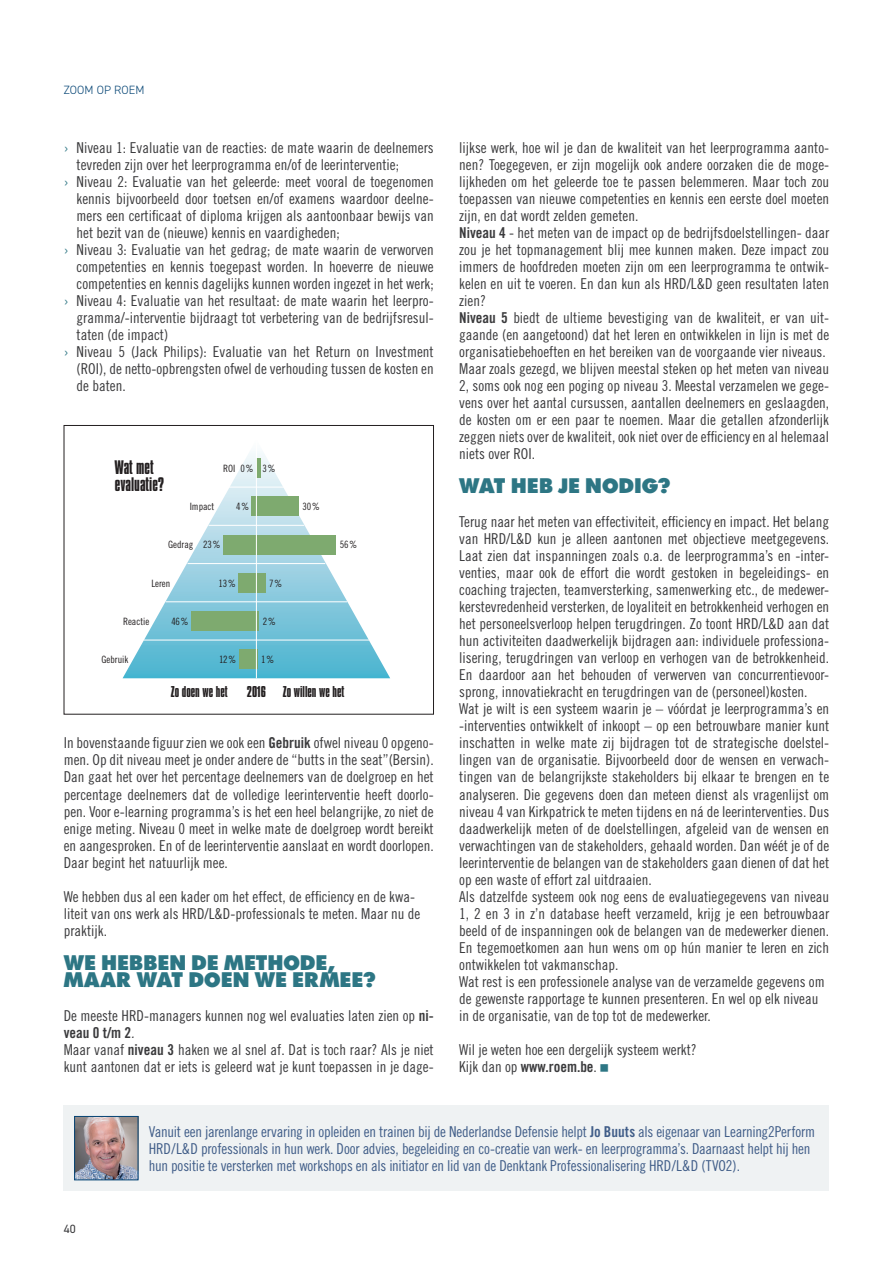
<style>
.page{position:relative;width:893px;height:1263px;background:#fff}
.page>*{position:absolute;margin:0;border:0;box-sizing:border-box;transform-origin:0 0}
.t1{font:22.5px/17px "Futura Press Press";letter-spacing:.015em;color:#2d7684}
.t2{font:16.8px/16.8px "Compacta BT";color:#231f20}
.t3{font:15px/17px "Trade Gothic Cond Eighteen";color:#3a3a3c}
.t4{font:15px/17px "Trade Gothic Cond Eighteen";letter-spacing:-.015em;color:#405d88}
.t5{font:15px "Trade Gothic Bold Cond Twenty";color:#3a3a3c}
.t6{font:13.5px "Compacta BT";color:#231f20}
.t7{font:300 12px "DIN2014";letter-spacing:.01em;color:#064575}
.t8{font:12px "DIN2014";color:#3a3a3c}
.t9{font:10.05px "Trade Gothic Cond Eighteen";color:#231f20}
.s1{color:#2d7684}
.s2{font-family:"Trade Gothic Bold Cond Twenty"}
.s3{font-family:"Trade Gothic Cond Eighteen Obl"}
.s4{font-family:"Trade Gothic Cond Eighteen"}
</style>
<div class="page">
<div style="left:64px;top:1106px;width:765px;height:85px;background:#eff2f3"></div>
<img style="left:76px;top:1118px;width:60px;height:60px">
<div style="left:74px;top:1116px;width:64px;height:64px;border:1px solid #064575"></div>
<svg style="left:123px;top:452px;width:267px;height:226px"></svg>
<hr style="left:221px;top:487px;width:71px;height:1px;background:#fff">
<hr style="left:209px;top:525px;width:95px;height:1px;background:#fff">
<hr style="left:188px;top:563px;width:137px;height:1px;background:#fff">
<hr style="left:166px;top:601px;width:181px;height:1px;background:#fff">
<hr style="left:144px;top:639px;width:225px;height:1px;background:#fff">
<div style="left:256px;top:458px;width:5px;height:19px;background:#7eaa6f"></div>
<svg style="left:257px;top:650px;width:1px;height:19px"></svg>
<div style="left:239px;top:650px;width:17px;height:19px;background:#7eaa6f"></div>
<hr style="left:256px;top:611px;width:3px;height:20px;background:#7eaa6f">
<div style="left:191px;top:611px;width:65px;height:20px;background:#7eaa6f"></div>
<div style="left:256px;top:573px;width:10px;height:19px;background:#7eaa6f"></div>
<div style="left:238px;top:573px;width:18px;height:19px;background:#7eaa6f"></div>
<div style="left:256px;top:535px;width:80px;height:19px;background:#7eaa6f"></div>
<div style="left:224px;top:535px;width:32px;height:19px;background:#7eaa6f"></div>
<div style="left:256px;top:496px;width:43px;height:20px;background:#7eaa6f"></div>
<div style="left:251px;top:497px;width:5px;height:19px;background:#7eaa6f"></div>
<hr style="left:256px;top:439px;width:1px;height:239px;background:#fff">
<div style="left:64px;top:425px;width:370px;height:289px;border:1px solid #231f20"></div>
<p class="t7" style="left:64px;top:83px;width:82px">ZOOM OP ROEM</p>
<p class="t3" style="left:64px;top:139px;width:371px"><span class="s1">›</span> Niveau 1: Evaluatie van de reacties: de mate waarin de deelnemers</p>
<p class="t3" style="left:77px;top:156px;width:324px">tevreden zijn over het leerprogramma en/of de leerinterventie;</p>
<p class="t3" style="left:64px;top:173px;width:371px"><span class="s1">›</span> Niveau 2: Evaluatie van het geleerde: meet vooral de toegenomen</p>
<p class="t3" style="left:77px;top:190px;width:359px">kennis bijvoorbeeld door toetsen en/of examens waardoor deelne-</p>
<p class="t3" style="left:77px;top:207px;width:359px">mers een certificaat of diploma krijgen als aantoonbaar bewijs van</p>
<p class="t3" style="left:77px;top:224px;width:265px">het bezit van de (nieuwe) kennis en vaardigheden;</p>
<p class="t3" style="left:64px;top:241px;width:371px"><span class="s1">›</span> Niveau 3: Evaluatie van het gedrag; de mate waarin de verworven</p>
<p class="t3" style="left:77px;top:258px;width:359px">competenties en kennis toegepast worden. In hoeverre de nieuwe</p>
<p class="t3" style="left:77px;top:275px;width:359px">competenties en kennis dagelijks kunnen worden ingezet in het werk;</p>
<p class="t3" style="left:64px;top:292px;width:371px"><span class="s1">›</span> Niveau 4: Evaluatie van het resultaat: de mate waarin het leerpro-</p>
<p class="t3" style="left:77px;top:309px;width:359px">gramma/-interventie bijdraagt tot verbetering van de bedrijfsresul-</p>
<p class="t3" style="left:77px;top:326px;width:93px">taten (de impact)</p>
<p class="t3" style="left:64px;top:343px;width:371px"><span class="s1">›</span> Niveau 5 (Jack Philips): Evaluatie van het Return on Investment</p>
<p class="t3" style="left:77px;top:360px;width:359px">(ROI), de netto-opbrengsten ofwel de verhouding tussen de kosten en</p>
<p class="t3" style="left:77px;top:377px;width:51px">de baten.</p>
<p class="t2" style="left:115px;top:459px;width:51px">Wat met evaluatie?</p>
<p class="t9" style="left:223px;top:462px;width:14px">ROI</p>
<p class="t9" style="left:240px;top:462px;width:15px">0%</p>
<p class="t9" style="left:263px;top:462px;width:15px">3%</p>
<p class="t9" style="left:190px;top:501px;width:26px">Impact</p>
<p class="t9" style="left:236px;top:501px;width:15px">4%</p>
<p class="t9" style="left:302px;top:501px;width:19px">30%</p>
<p class="t9" style="left:168px;top:539px;width:27px">Gedrag</p>
<p class="t9" style="left:203px;top:539px;width:19px">23%</p>
<p class="t9" style="left:340px;top:539px;width:19px">56%</p>
<p class="t9" style="left:151px;top:577px;width:21px">Leren</p>
<p class="t9" style="left:218px;top:577px;width:19px">13%</p>
<p class="t9" style="left:269px;top:577px;width:15px">7%</p>
<p class="t9" style="left:123px;top:615px;width:28px">Reactie</p>
<p class="t9" style="left:171px;top:615px;width:19px">46%</p>
<p class="t9" style="left:263px;top:615px;width:15px">2%</p>
<p class="t9" style="left:101px;top:653px;width:28px">Gebruik</p>
<p class="t9" style="left:219px;top:653px;width:19px">12%</p>
<p class="t9" style="left:261px;top:653px;width:15px">1%</p>
<p class="t6" style="left:247px;top:683px;width:21px">2016</p>
<p class="t6" style="left:171px;top:683px;width:58px">Zo doen we het</p>
<p class="t6" style="left:283px;top:683px;width:63px">Zo willen we het</p>
<p class="t3" style="left:64px;top:734px;width:371px;text-align:justify">In bovenstaande figuur zien we ook een <span class="s2">Gebruik</span> ofwel niveau 0 opgeno&shy;men. Op dit niveau meet je onder andere de “butts in the seat”(Bersin).<br>Dan gaat het over het percentage deelnemers van de doelgroep en het percentage deelnemers dat de volledige leerinterventie heeft doorlo&shy;pen. Voor e-learning programma’s is het een heel belangrijke, zo niet de enige meting. Niveau 0 meet in welke mate de doelgroep wordt bereikt en aangesproken. En of de leerinterventie aanslaat en wordt doorlopen.<br>Daar begint het natuurlijk mee.</p>
<p class="t3" style="left:64px;top:887px;width:358px">We hebben dus al een kader om het effect, de efficiency en de kwa&shy;liteit van ons werk als HRD/L&amp;D-professionals te meten. Maar nu de praktijk.</p>
<h1 class="t1" style="left:64px;top:954px;width:313px">WE HEBBEN DE METHODE,<br>MAAR WAT DOEN WE ERMEE?</h1>
<p class="t3" style="left:64px;top:1006px;width:371px">De meeste HRD-managers kunnen nog wel evaluaties laten zien op <span class="s2">ni-</span></p>
<p class="t5" style="left:64px;top:1023px;width:72px">veau 0 t/m 2<span class="s3">.</span></p>
<p class="t3" style="left:64px;top:1041px;width:371px">Maar vanaf <span class="s2">niveau 3</span> haken we al snel af. Dat is toch raar? Als je niet kunt aantonen dat er iets is geleerd wat je kunt toepassen in je dage-</p>
<p class="t3" style="left:459px;top:139px;width:371px">lijkse werk, hoe wil je dan de kwaliteit van het leerprogramma aanto&shy;nen? Toegegeven, er zijn mogelijk ook andere oorzaken die de moge&shy;lijkheden om het geleerde toe te passen belemmeren. Maar toch zou toepassen van nieuwe competenties en kennis een eerste doel moeten zijn, en dat wordt zelden gemeten.<br><span class="s2">Niveau 4</span> - het meten van de impact op de bedrijfsdoelstellingen- daar zou je het topmanagement blij mee kunnen maken. Deze impact zou immers de hoofdreden moeten zijn om een leerprogramma te ontwik&shy;kelen en uit te voeren. En dan kun als HRD/L&amp;D geen resultaten laten zien?<br><span class="s2">Niveau 5</span> biedt de ultieme bevestiging van de kwaliteit, er van uit&shy;gaande (en aangetoond) dat het leren en ontwikkelen in lijn is met de organisatiebehoeften en het bereiken van de voorgaande vier niveaus.<br>Maar zoals gezegd, we blijven meestal steken op het meten van niveau 2, soms ook nog een poging op niveau 3. Meestal verzamelen we gege&shy;vens over het aantal cursussen, aantallen deelnemers en geslaagden, de kosten om er een paar te noemen. Maar die getallen afzonderlijk zeggen niets over de kwaliteit, ook niet over de efficiency en al helemaal niets over ROI.</p>
<h1 class="t1" style="left:459px;top:477px;width:213px">WAT HEB JE NODIG?</h1>
<p class="t3" style="left:459px;top:513px;width:371px">Terug naar het meten van effectiviteit, efficiency en impact. Het belang van HRD/L&amp;D kun je alleen aantonen met objectieve meetgegevens.<br>Laat zien dat inspanningen zoals o.a. de leerprogramma’s en -inter&shy;venties, maar ook de effort die wordt gestoken in begeleidings- en coaching trajecten, teamversterking, samenwerking etc., de medewer&shy;kerstevredenheid versterken, de loyaliteit en betrokkenheid verhogen en het personeelsverloop helpen terugdringen. Zo toont HRD/L&amp;D aan dat hun activiteiten daadwerkelijk bijdragen aan: individuele professiona&shy;lisering, terugdringen van verloop en verhogen van de betrokkenheid.<br>En daardoor aan het behouden of verwerven van concurrentievoor&shy;sprong, innovatiekracht en terugdringen van de (personeel)kosten.<br>Wat je wilt is een systeem waarin je – vóórdat je leerprogramma’s en -interventies ontwikkelt of inkoopt – op een betrouwbare manier kunt inschatten in welke mate zij bijdragen tot de strategische doelstel&shy;lingen van de organisatie. Bijvoorbeeld door de wensen en verwach&shy;tingen van de belangrijkste stakeholders bij elkaar te brengen en te analyseren. Die gegevens doen dan meteen dienst als vragenlijst om niveau 4 van Kirkpatrick te meten tijdens en ná de leerinterventies. Dus daadwerkelijk meten of de doelstellingen, afgeleid van de wensen en verwachtingen van de stakeholders, gehaald worden. Dan wéét je of de leerinterventie de belangen van de stakeholders gaan dienen of dat het op een waste of effort zal uitdraaien.<br>Als datzelfde systeem ook nog eens de evaluatiegegevens van niveau 1, 2 en 3 in z’n database heeft verzameld, krijg je een betrouwbaar beeld of de inspanningen ook de belangen van de medewerker dienen.<br>En tegemoetkomen aan hun wens om op hún manier te leren en zich ontwikkelen tot vakmanschap.<br>Wat rest is een professionele analyse van de verzamelde gegevens om de gewenste rapportage te kunnen presenteren. En wel op elk niveau in de organisatie, van de top tot de medewerker.</p>
<p class="t3" style="left:459px;top:1041px;width:239px">Wil je weten hoe een dergelijk systeem werkt?</p>
<p class="t5" style="left:459px;top:1057px;width:139px"><span class="s4">Kijk dan op</span> www.roem.be<span class="s4">.</span></p>
<p class="t8" style="left:64px;top:1221px;width:13px">40</p>
<p class="t4" style="left:149px;top:1123px;width:668px">Vanuit een jarenlange ervaring in opleiden en trainen bij de Nederlandse Defensie helpt <span class="s2">Jo Buuts</span> als eigenaar van Learning2Perform<br>HRD/L&amp;D professionals in hun werk. Door advies, begeleiding en co-creatie van werk- en leerprogramma’s. Daarnaast helpt hij hen hun positie te versterken met workshops en als initiator en lid van de Denktank Professionalisering HRD/L&amp;D (TVO2).</p>
</div>
